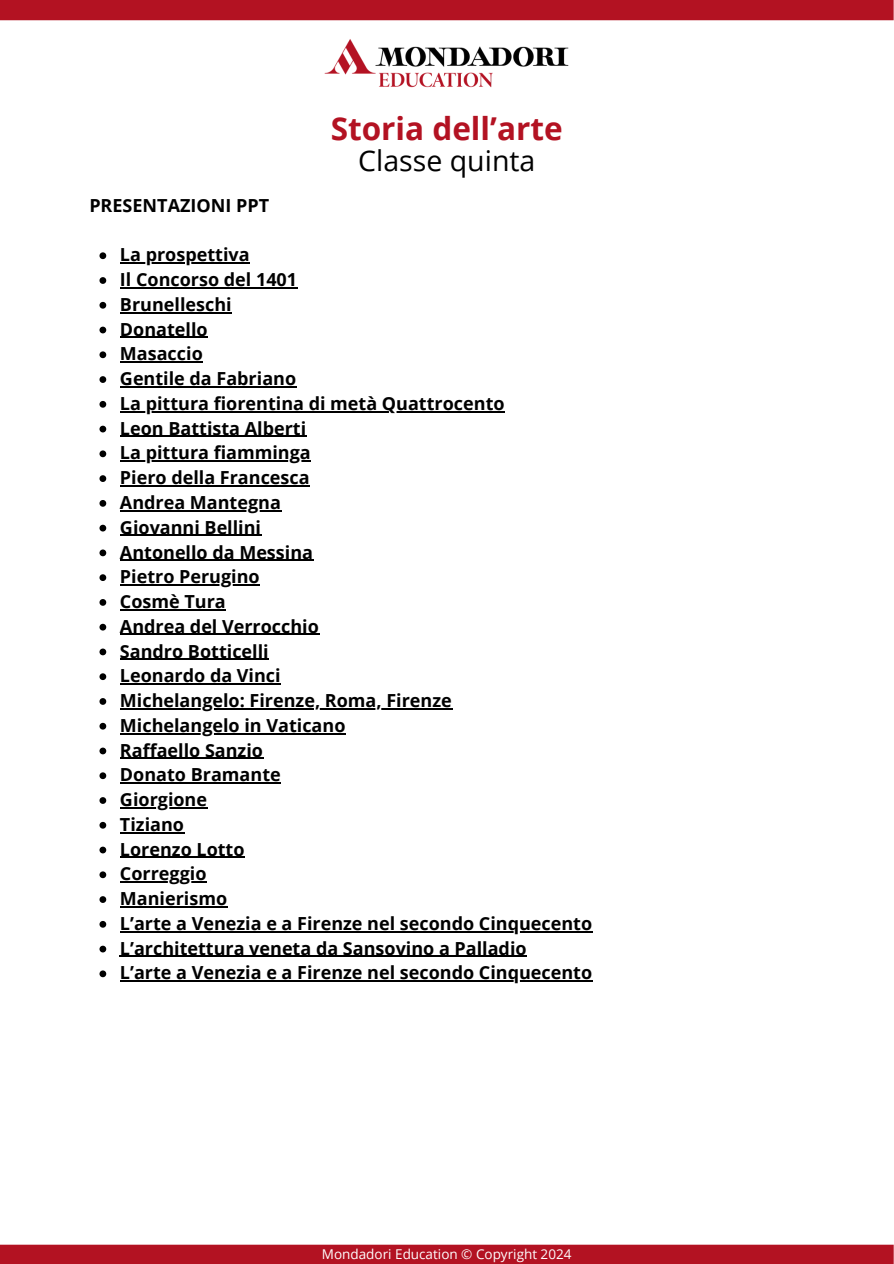
<style>
.page{position:relative;width:894px;height:1264px;background:#fff}
.page>*{position:absolute;margin:0;border:0;box-sizing:border-box;transform-origin:0 0}
.t1{font:700 31.5px "Open Sans";color:#b31222}
.t2{font:28.5px "Open Sans";color:#000}
.t3{font:700 18px "Open Sans";color:#000}
.t4{font:13.5px "Open Sans";color:#fff}
</style>
<div class="page">
<img style="left:324px;top:39px;width:245px;height:49px">
<div style="left:0;top:0;width:893px;height:20px;background:#b31222"></div>
<div style="left:0;top:1244px;width:893px;height:19px;background:#b31222"></div>
<svg style="left:99px;top:252px;width:7px;height:7px"></svg>
<hr style="left:120px;top:262px;width:130px;height:1px;background:#000">
<svg style="left:99px;top:277px;width:7px;height:7px"></svg>
<hr style="left:120px;top:287px;width:177px;height:1px;background:#000">
<svg style="left:99px;top:302px;width:7px;height:6px"></svg>
<hr style="left:120px;top:312px;width:112px;height:1px;background:#000">
<svg style="left:99px;top:326px;width:7px;height:7px"></svg>
<hr style="left:120px;top:337px;width:88px;height:1px;background:#000">
<svg style="left:99px;top:351px;width:7px;height:7px"></svg>
<hr style="left:120px;top:361px;width:83px;height:1px;background:#000">
<svg style="left:99px;top:376px;width:7px;height:7px"></svg>
<hr style="left:120px;top:386px;width:176px;height:1px;background:#000">
<svg style="left:99px;top:401px;width:7px;height:6px"></svg>
<hr style="left:120px;top:411px;width:384px;height:1px;background:#000">
<svg style="left:99px;top:425px;width:7px;height:7px"></svg>
<hr style="left:120px;top:436px;width:186px;height:1px;background:#000">
<svg style="left:99px;top:450px;width:7px;height:7px"></svg>
<hr style="left:130px;top:460px;width:181px;height:1px;background:#000">
<svg style="left:99px;top:475px;width:7px;height:7px"></svg>
<hr style="left:120px;top:485px;width:190px;height:1px;background:#000">
<svg style="left:99px;top:500px;width:7px;height:6px"></svg>
<hr style="left:120px;top:510px;width:161px;height:1px;background:#000">
<svg style="left:99px;top:524px;width:7px;height:7px"></svg>
<hr style="left:120px;top:535px;width:141px;height:1px;background:#000">
<svg style="left:99px;top:549px;width:7px;height:7px"></svg>
<hr style="left:120px;top:559px;width:193px;height:1px;background:#000">
<svg style="left:99px;top:574px;width:7px;height:7px"></svg>
<hr style="left:120px;top:584px;width:140px;height:1px;background:#000">
<svg style="left:99px;top:599px;width:7px;height:6px"></svg>
<hr style="left:120px;top:609px;width:106px;height:1px;background:#000">
<svg style="left:99px;top:623px;width:7px;height:7px"></svg>
<hr style="left:120px;top:634px;width:199px;height:1px;background:#000">
<svg style="left:99px;top:648px;width:7px;height:7px"></svg>
<hr style="left:120px;top:658px;width:149px;height:1px;background:#000">
<svg style="left:99px;top:673px;width:7px;height:7px"></svg>
<hr style="left:120px;top:683px;width:161px;height:1px;background:#000">
<svg style="left:99px;top:698px;width:7px;height:6px"></svg>
<hr style="left:120px;top:708px;width:332px;height:1px;background:#000">
<svg style="left:99px;top:722px;width:7px;height:7px"></svg>
<hr style="left:120px;top:733px;width:225px;height:1px;background:#000">
<svg style="left:99px;top:747px;width:7px;height:7px"></svg>
<hr style="left:120px;top:757px;width:143px;height:1px;background:#000">
<svg style="left:99px;top:772px;width:7px;height:7px"></svg>
<hr style="left:120px;top:782px;width:161px;height:1px;background:#000">
<svg style="left:99px;top:797px;width:7px;height:6px"></svg>
<hr style="left:120px;top:807px;width:87px;height:1px;background:#000">
<svg style="left:99px;top:821px;width:7px;height:7px"></svg>
<hr style="left:120px;top:832px;width:64px;height:1px;background:#000">
<svg style="left:99px;top:846px;width:7px;height:7px"></svg>
<hr style="left:120px;top:856px;width:125px;height:1px;background:#000">
<svg style="left:99px;top:871px;width:7px;height:7px"></svg>
<hr style="left:120px;top:881px;width:86px;height:1px;background:#000">
<svg style="left:99px;top:896px;width:7px;height:6px"></svg>
<hr style="left:120px;top:906px;width:107px;height:1px;background:#000">
<svg style="left:99px;top:921px;width:7px;height:6px"></svg>
<hr style="left:120px;top:931px;width:472px;height:1px;background:#000">
<svg style="left:99px;top:945px;width:7px;height:7px"></svg>
<hr style="left:120px;top:955px;width:407px;height:1px;background:#000">
<svg style="left:99px;top:970px;width:7px;height:7px"></svg>
<hr style="left:120px;top:980px;width:472px;height:1px;background:#000">
<p class="t1" style="left:331px;top:106px;width:233px">Storia dell’arte</p>
<p class="t2" style="left:358px;top:140px;width:179px">Classe quinta</p>
<h2 class="t3" style="left:89px;top:193px;width:181px">PRESENTAZIONI PPT</h2>
<p class="t3" style="left:120px;top:242px;width:131px">La prospettiva</p>
<p class="t3" style="left:120px;top:267px;width:179px">Il Concorso del 1401</p>
<p class="t3" style="left:120px;top:292px;width:113px">Brunelleschi</p>
<p class="t3" style="left:120px;top:316px;width:89px">Donatello</p>
<p class="t3" style="left:120px;top:341px;width:84px">Masaccio</p>
<p class="t3" style="left:120px;top:366px;width:178px">Gentile da Fabriano</p>
<p class="t3" style="left:120px;top:391px;width:386px">La pittura fiorentina di metà Quattrocento</p>
<p class="t3" style="left:120px;top:415px;width:188px">Leon Battista Alberti</p>
<p class="t3" style="left:120px;top:440px;width:192px">La pittura fiamminga</p>
<p class="t3" style="left:120px;top:465px;width:191px">Piero della Francesca</p>
<p class="t3" style="left:120px;top:490px;width:162px">Andrea Mantegna</p>
<p class="t3" style="left:120px;top:514px;width:143px">Giovanni Bellini</p>
<p class="t3" style="left:120px;top:539px;width:194px">Antonello da Messina</p>
<p class="t3" style="left:120px;top:564px;width:141px">Pietro Perugino</p>
<p class="t3" style="left:120px;top:589px;width:107px">Cosmè Tura</p>
<p class="t3" style="left:120px;top:613px;width:200px">Andrea del Verrocchio</p>
<p class="t3" style="left:120px;top:638px;width:150px">Sandro Botticelli</p>
<p class="t3" style="left:120px;top:663px;width:162px">Leonardo da Vinci</p>
<p class="t3" style="left:120px;top:688px;width:333px">Michelangelo: Firenze, Roma, Firenze</p>
<p class="t3" style="left:120px;top:712px;width:227px">Michelangelo in Vaticano</p>
<p class="t3" style="left:120px;top:737px;width:144px">Raffaello Sanzio</p>
<p class="t3" style="left:120px;top:762px;width:162px">Donato Bramante</p>
<p class="t3" style="left:120px;top:787px;width:89px">Giorgione</p>
<p class="t3" style="left:120px;top:811px;width:66px">Tiziano</p>
<p class="t3" style="left:120px;top:836px;width:126px">Lorenzo Lotto</p>
<p class="t3" style="left:120px;top:861px;width:88px">Correggio</p>
<p class="t3" style="left:120px;top:886px;width:109px">Manierismo</p>
<p class="t3" style="left:120px;top:910px;width:473px">L’arte a Venezia e a Firenze nel secondo Cinquecento</p>
<p class="t3" style="left:120px;top:935px;width:408px">L’architettura veneta da Sansovino a Palladio</p>
<p class="t3" style="left:120px;top:960px;width:473px">L’arte a Venezia e a Firenze nel secondo Cinquecento</p>
<h1 class="t4" style="left:322px;top:1244px;width:251px">Mondadori Education © Copyright 2024</h1>
</div>
